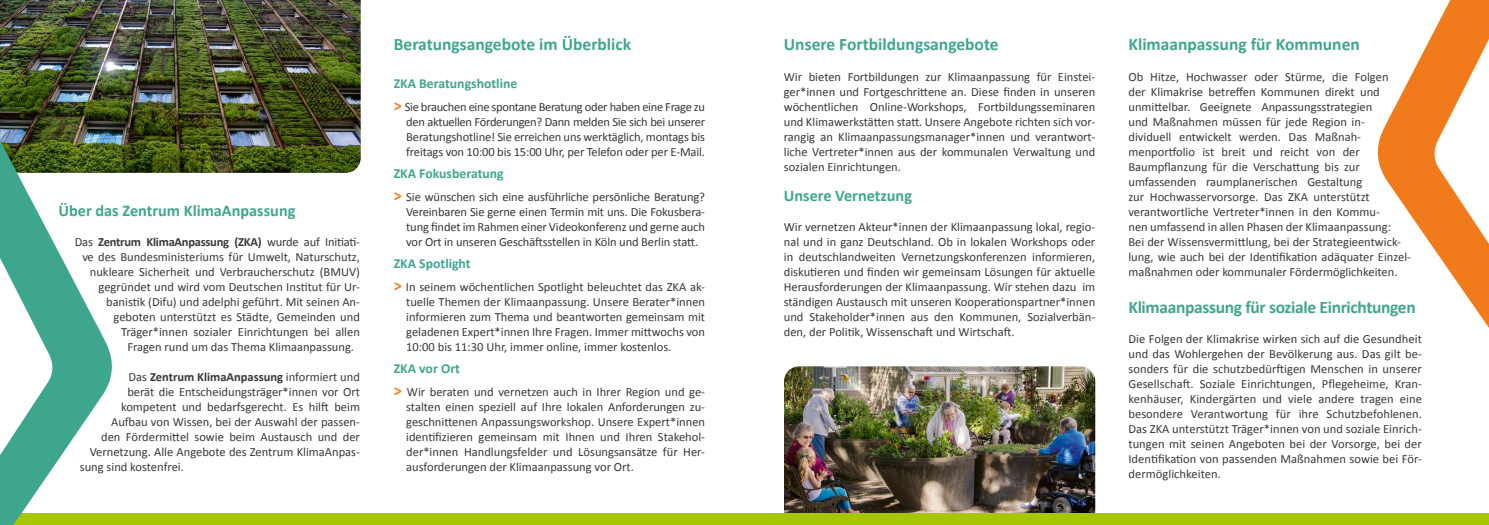
<style>
.page{position:relative;width:1489px;height:525px;background:#fff}
.page>*{position:absolute;margin:0;border:0;box-sizing:border-box;transform-origin:0 0}
.t1{font:700 17.5px "Calibri";color:#3fa68e}
.t2{font:700 17.5px "Calibri";letter-spacing:-.02em;color:#3fa68e}
.t3{font:700 16.25px "Calibri";color:#3fa68e}
.t4{font:700 13.75px "Calibri";color:#3fa68e}
.t5{font:12.5px/15px "Calibri";color:#383937;text-align:justify}
.t6{font:700 12.5px "Calibri";letter-spacing:-.02em;color:#383937}
.t7{font:700 12.5px "Calibri";color:#383937}
.s1{font-weight:400}
.s2{font-weight:700;font-size:16.25px;color:#f17a1a}
</style>
<div class="page">
<img style="left:0;top:0;width:361px;height:173px">
<img style="left:784px;top:366px;width:311px;height:147px">
<div style="left:0;top:513px;width:1488px;height:11px;background:#a6c700"></div>
<svg style="left:0;top:90px;width:115px;height:434px"></svg>
<svg style="left:1377px;top:0;width:111px;height:327px"></svg>
<h2 class="t3" style="left:59px;top:200px;width:238px">Über das Zentrum KlimaAnpassung</h2>
<p class="t6" style="left:75px;top:234px;width:286px"><span class="s1">Das</span> Zentrum KlimaAnpassung (ZKA) <span class="s1">wurde auf Initiati-</span></p>
<p class="t5" style="left:82px;top:248px;width:279px">ve des Bundesministeriums für Umwelt, Naturschutz,</p>
<p class="t5" style="left:90px;top:263px;width:271px">nukleare Sicherheit und Verbraucherschutz (BMUV)</p>
<p class="t5" style="left:99px;top:278px;width:263px">gegründet und wird vom Deutschen Institut für Ur-</p>
<p class="t5" style="left:106px;top:293px;width:255px">banistik (Difu) und adelphi geführt. Mit seinen An-</p>
<p class="t5" style="left:114px;top:308px;width:248px">geboten unterstützt es Städte, Gemeinden und</p>
<p class="t5" style="left:121px;top:323px;width:240px">Träger*innen sozialer Einrichtungen bei allen</p>
<p class="t5" style="left:127px;top:338px;width:228px">Fragen rund um das Thema Klimaanpassung.</p>
<p class="t7" style="left:129px;top:369px;width:233px"><span class="s1">Das</span> Zentrum KlimaAnpassung <span class="s1">informiert und</span></p>
<p class="t5" style="left:127px;top:383px;width:234px">berät die Entscheidungsträger*innen vor Ort</p>
<p class="t5" style="left:121px;top:398px;width:240px">kompetent und bedarfsgerecht. Es hilft beim</p>
<p class="t5" style="left:111px;top:413px;width:250px">Aufbau von Wissen, bei der Auswahl der passen-</p>
<p class="t5" style="left:101px;top:428px;width:260px">den Fördermittel sowie beim Austausch und der</p>
<p class="t5" style="left:90px;top:443px;width:272px">Vernetzung. Alle Angebote des Zentrum KlimaAnpas-</p>
<p class="t5" style="left:80px;top:458px;width:106px">sung sind kostenfrei.</p>
<h1 class="t1" style="left:394px;top:34px;width:239px">Beratungsangebote im Überblick</h1>
<p class="t4" style="left:394px;top:75px;width:125px">ZKA Beratungshotline</p>
<p class="t5" style="left:406px;top:98px;width:300px;text-indent:-13px"><span class="s2">&gt;</span> Sie brauchen eine spontane Beratung oder haben eine Frage zu den aktuellen Förderungen? Dann melden Sie sich bei unserer Beratungshotline! Sie erreichen uns werktäglich, montags bis freitags von 10:00 bis 15:00 Uhr, per Telefon oder per E-Mail.</p>
<p class="t4" style="left:394px;top:165px;width:111px">ZKA Fokusberatung</p>
<p class="t5" style="left:406px;top:188px;width:300px;text-indent:-13px"><span class="s2">&gt;</span> Sie wünschen sich eine ausführliche persönliche Beratung?<br>Vereinbaren Sie gerne einen Termin mit uns. Die Fokusbera&shy;tung findet im Rahmen einer Videokonferenz und gerne auch vor Ort in unseren Geschäftsstellen in Köln und Berlin statt.</p>
<p class="t4" style="left:394px;top:255px;width:78px">ZKA Spotlight</p>
<p class="t5" style="left:406px;top:278px;width:300px;text-indent:-12px"><span class="s2">&gt;</span> In seinem wöchentlichen Spotlight beleuchtet das ZKA ak&shy;tuelle Themen der Klimaanpassung. Unsere Berater*innen informieren zum Thema und beantworten gemeinsam mit geladenen Expert*innen Ihre Fragen. Immer mittwochs von 10:00 bis 11:30 Uhr, immer online, immer kostenlos.</p>
<p class="t4" style="left:394px;top:360px;width:68px">ZKA vor Ort</p>
<p class="t5" style="left:406px;top:383px;width:300px;text-indent:-12px"><span class="s2">&gt;</span> Wir beraten und vernetzen auch in Ihrer Region und ge&shy;stalten einen speziell auf Ihre lokalen Anforderungen zu&shy;geschnittenen Anpassungsworkshop. Unsere Expert*innen identifizieren gemeinsam mit Ihnen und Ihren Stakehol&shy;der*innen Handlungsfelder und Lösungsansätze für Her&shy;ausforderungen der Klimaanpassung vor Ort.</p>
<h1 class="t1" style="left:783px;top:34px;width:216px">Unsere Fortbildungsangebote</h1>
<p class="t5" style="left:783px;top:68px;width:313px">Wir bieten Fortbildungen zur Klimaanpassung für Einstei&shy;ger*innen und Fortgeschrittene an. Diese finden in unseren wöchentlichen Online-Workshops, Fortbildungsseminaren und Klimawerkstätten statt. Unsere Angebote richten sich vor&shy;rangig an Klimaanpassungsmanager*innen und verantwort&shy;liche Vertreter*innen aus der kommunalen Verwaltung und sozialen Einrichtungen.</p>
<h2 class="t3" style="left:783px;top:185px;width:130px">Unsere Vernetzung</h2>
<p class="t5" style="left:783px;top:218px;width:313px">Wir vernetzen Akteur*innen der Klimaanpassung lokal, regio&shy;nal und in ganz Deutschland. Ob in lokalen Workshops oder in deutschlandweiten Vernetzungskonferenzen informieren, diskutieren und finden wir gemeinsam Lösungen für aktuelle Herausforderungen der Klimaanpassung. Wir stehen dazu im ständigen Austausch mit unseren Kooperationspartner*innen und Stakeholder*innen aus den Kommunen, Sozialverbän&shy;den, der Politik, Wissenschaft und Wirtschaft.</p>
<h1 class="t1" style="left:1128px;top:34px;width:233px">Klimaanpassung für Kommunen</h1>
<p class="t5" style="left:1128px;top:68px;width:284px;text-align:left">Ob Hitze, Hochwasser oder Stürme, die Folgen<br>der Klimakrise betreffen Kommunen direkt und unmittelbar. Geeignete Anpassungsstrategien<br>und Maßnahmen müssen für jede Region in-<br>dividuell entwickelt werden. Das Maßnah&shy;menportfolio ist breit und reicht von der Baumpflanzung für die Verschattung bis zur umfassenden raumplanerischen Gestaltung<br>zur Hochwasservorsorge. Das ZKA unterstützt verantwortliche Vertreter*innen in den Kommu-<br>nen umfassend in allen Phasen der Klimaanpassung:<br>Bei der Wissensvermittlung, bei der Strategieentwick&shy;lung, wie auch bei der Identifikation adäquater Einzel&shy;maßnahmen oder kommunaler Fördermöglichkeiten.</p>
<h1 class="t2" style="left:1128px;top:296px;width:289px">Klimaanpassung für soziale Einrichtungen</h1>
<p class="t5" style="left:1128px;top:331px;width:295px">Die Folgen der Klimakrise wirken sich auf die Gesundheit und das Wohlergehen der Bevölkerung aus. Das gilt be&shy;sonders für die schutzbedürftigen Menschen in unserer Gesellschaft. Soziale Einrichtungen, Pflegeheime, Kran&shy;kenhäuser, Kindergärten und viele andere tragen eine besondere Verantwortung für ihre Schutzbefohlenen.<br>Das ZKA unterstützt Träger*innen von und soziale Einrich&shy;tungen mit seinen Angeboten bei der Vorsorge, bei der Identifikation von passenden Maßnahmen sowie bei För&shy;dermöglichkeiten.</p>
</div>
